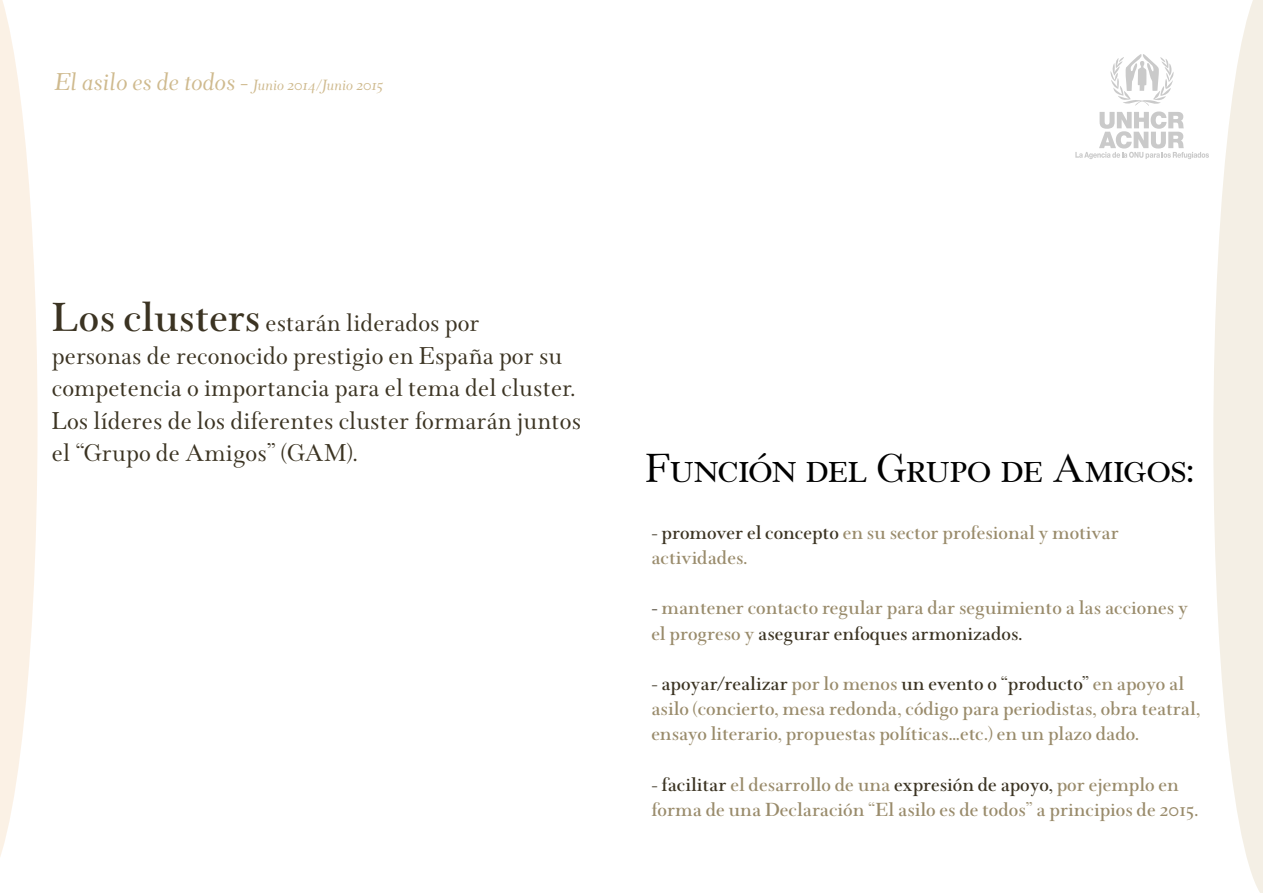
<style>
.page{position:relative;width:1263px;height:893px;background:#fff}
.page>*{position:absolute;margin:0;border:0;box-sizing:border-box;transform-origin:0 0}
.t1{font:45px "Wessex Roman Small Caps";letter-spacing:-.015em;color:#000}
.t2{font:27px/32.4px "Wessex";color:#3b3322}
.t3{font:600 21px/25.2px "Wessex";color:#998b6b}
.t4{font:italic 16.5px "Wessex";color:#cfba8e}
.s1{font-size:27px}
.s2{font-weight:600;font-size:45px}
.s3{color:#3b3322}
</style>
<div class="page">
<svg style="left:0;top:0;width:38px;height:857px"></svg>
<svg style="left:1075px;top:0;width:188px;height:893px"></svg>
<p class="t4" style="left:54px;top:77px;width:330px"><span class="s1">El asilo es de todos -</span> Junio 2014/Junio 2015</p>
<p class="t2" style="left:52px;top:307px;width:531px"><span class="s2">Los clusters</span> estarán liderados por<br>personas de reconocido prestigio en España por su competencia o importancia para el tema del cluster.<br>Los líderes de los diferentes cluster formarán juntos el “Grupo de Amigos” (GAM).</p>
<h1 class="t1" style="left:645px;top:444px;width:550px">Función del Grupo de Amigos:</h1>
<p class="t3" style="left:651px;top:520px;width:469px"><span class="s3">- promover el concepto</span> en su sector profesional y motivar actividades.</p>
<p class="t3" style="left:651px;top:596px;width:538px"><span class="s3">-</span> mantener contacto regular para dar seguimiento a las acciones y el progreso y <span class="s3">asegurar enfoques armonizados.</span></p>
<p class="t3" style="left:651px;top:671px;width:551px"><span class="s3">- apoyar/realizar</span> por lo menos <span class="s3">un evento o “producto”</span> en apoyo al asilo (concierto, mesa redonda, código para periodistas, obra teatral, ensayo literario, propuestas políticas…etc.) en un plazo dado.</p>
<p class="t3" style="left:651px;top:772px;width:548px"><span class="s3">- facilitar</span> el desarrollo de una <span class="s3">expresión de apoyo,</span> por ejemplo en forma de una Declaración “El asilo es de todos” a principios de 2015.</p>
</div>
